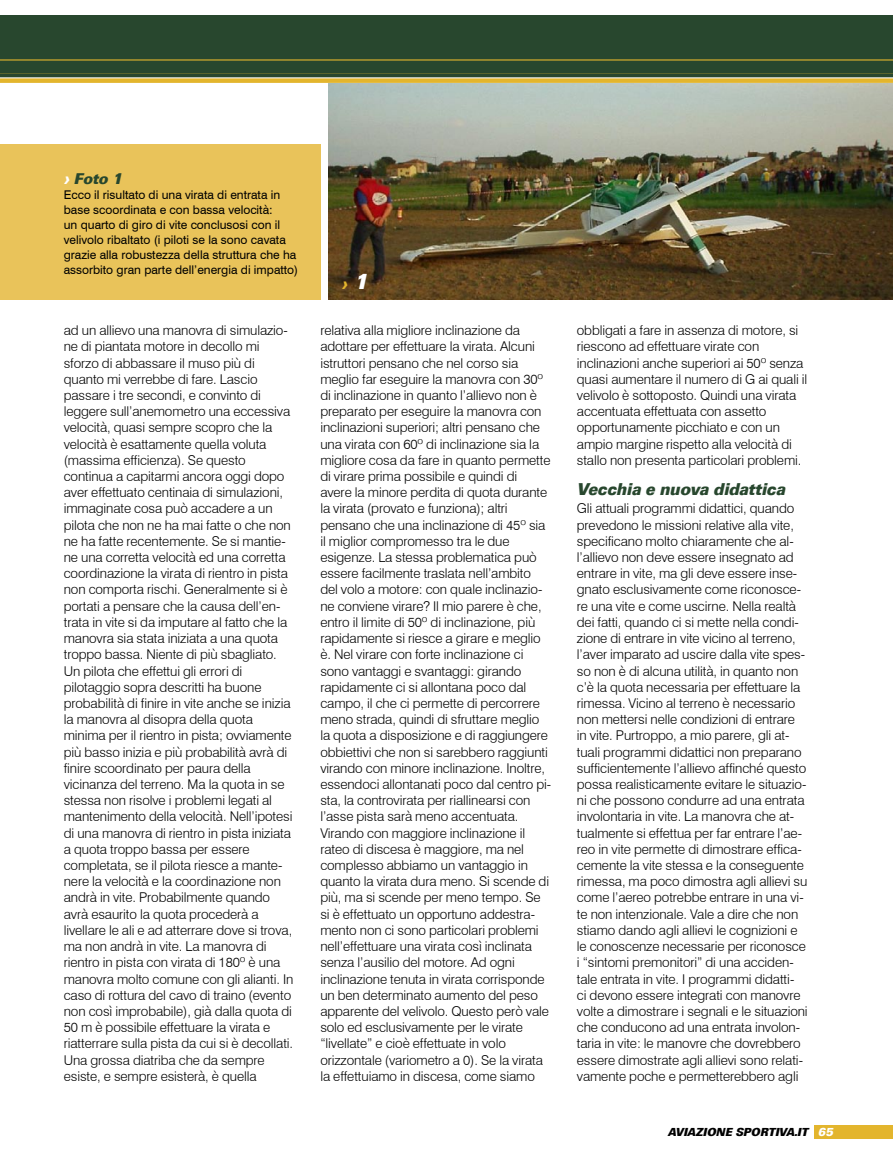
<style>
.page{position:relative;width:893px;height:1170px;background:#fff}
.page>*{position:absolute;margin:0;border:0;box-sizing:border-box;transform-origin:0 0}
.t1{font:italic 700 16.5px "Ultimate";letter-spacing:.01em;color:#28472e}
.t2{font:italic 700 15px "Ultimate";color:#28472e}
.t3{font:italic 700 15px "Ultimate";color:#e3b52d}
.t4{font:300 13.5px/16.2px "Swiss 721 BT";letter-spacing:-.01em;color:#000}
.t5{font:12px/15px "Swiss 721 BT";color:#000}
.t6{font:italic 700 11.25px "Ultimate";letter-spacing:.02em;color:#000}
.s1{color:#fff}
.s2{font-size:21px;color:#fff}
</style>
<div class="page">
<div style="left:815px;top:1125px;width:78px;height:13px;background:#e3b52d"></div>
<svg style="left:0;top:73px;width:893px;height:4px;background:#344e2d"></svg>
<hr style="left:0;top:72px;width:893px;height:1px;background:#e3b52d">
<div style="left:0;top:78px;width:893px;height:5px;background:#e3b52d"></div>
<div style="left:0;top:15px;width:893px;height:57px;background:#28472e"></div>
<hr style="left:0;top:59px;width:893px;height:2px;background:#e3b52d">
<img style="left:329px;top:83px;width:564px;height:217px">
<div style="left:0;top:145px;width:320px;height:155px;background:#e9c35a"></div>
<p class="t2" style="left:64px;top:169px;width:60px"><span class="s1">&gt;</span> Foto 1</p>
<p class="t5" style="left:64px;top:187px;width:236px">Ecco il risultato di una virata di entrata in base scoordinata e con bassa velocità:<br>un quarto di giro di vite conclusosi con il velivolo ribaltato (i piloti se la sono cavata grazie alla robustezza della struttura che ha assorbito gran parte dell’energia di impatto)</p>
<p class="t3" style="left:342px;top:273px;width:28px">&gt; <span class="s2">1</span></p>
<p class="t4" style="left:64px;top:322px;width:231px">ad un allievo una manovra di simulazio&shy;ne di piantata motore in decollo mi sforzo di abbassare il muso più di quanto mi verrebbe di fare. Lascio passare i tre secondi, e convinto di leggere sull’anemometro una eccessiva velocità, quasi sempre scopro che la velocità è esattamente quella voluta (massima efficienza). Se questo continua a capitarmi ancora oggi dopo aver effettuato centinaia di simulazioni, immaginate cosa può accadere a un pilota che non ne ha mai fatte o che non ne ha fatte recentemente. Se si mantie&shy;ne una corretta velocità ed una corretta coordinazione la virata di rientro in pista non comporta rischi. Generalmente si è portati a pensare che la causa dell’en&shy;trata in vite si da imputare al fatto che la manovra sia stata iniziata a una quota troppo bassa. Niente di più sbagliato.<br>Un pilota che effettui gli errori di pilotaggio sopra descritti ha buone probabilità di finire in vite anche se inizia la manovra al disopra della quota minima per il rientro in pista; ovviamente più basso inizia e più probabilità avrà di finire scoordinato per paura della vicinanza del terreno. Ma la quota in se stessa non risolve i problemi legati al mantenimento della velocità. Nell’ipotesi di una manovra di rientro in pista iniziata a quota troppo bassa per essere completata, se il pilota riesce a mante&shy;nere la velocità e la coordinazione non andrà in vite. Probabilmente quando avrà esaurito la quota procederà a livellare le ali e ad atterrare dove si trova, ma non andrà in vite. La manovra di rientro in pista con virata di 180º è una manovra molto comune con gli alianti. In caso di rottura del cavo di traino (evento non così improbabile), già dalla quota di 50 m è possibile effettuare la virata e riatterrare sulla pista da cui si è decollati.<br>Una grossa diatriba che da sempre esiste, e sempre esisterà, è quella</p>
<p class="t4" style="left:320px;top:322px;width:233px">relativa alla migliore inclinazione da adottare per effettuare la virata. Alcuni istruttori pensano che nel corso sia meglio far eseguire la manovra con 30º di inclinazione in quanto l’allievo non è preparato per eseguire la manovra con inclinazioni superiori; altri pensano che una virata con 60º di inclinazione sia la migliore cosa da fare in quanto permette di virare prima possibile e quindi di avere la minore perdita di quota durante la virata (provato e funziona); altri pensano che una inclinazione di 45º sia il miglior compromesso tra le due esigenze. La stessa problematica può essere facilmente traslata nell’ambito del volo a motore: con quale inclinazio&shy;ne conviene virare? Il mio parere è che, entro il limite di 50º di inclinazione, più rapidamente si riesce a girare e meglio è. Nel virare con forte inclinazione ci sono vantaggi e svantaggi: girando rapidamente ci si allontana poco dal campo, il che ci permette di percorrere meno strada, quindi di sfruttare meglio la quota a disposizione e di raggiungere obbiettivi che non si sarebbero raggiunti virando con minore inclinazione. Inoltre, essendoci allontanati poco dal centro pi&shy;sta, la controvirata per riallinearsi con l’asse pista sarà meno accentuata.<br>Virando con maggiore inclinazione il rateo di discesa è maggiore, ma nel complesso abbiamo un vantaggio in quanto la virata dura meno. Si scende di più, ma si scende per meno tempo. Se si è effettuato un opportuno addestra&shy;mento non ci sono particolari problemi nell’effettuare una virata così inclinata senza l’ausilio del motore. Ad ogni inclinazione tenuta in virata corrisponde un ben determinato aumento del peso apparente del velivolo. Questo però vale solo ed esclusivamente per le virate “livellate” e cioè effettuate in volo orizzontale (variometro a 0). Se la virata la effettuiamo in discesa, come siamo</p>
<p class="t4" style="left:577px;top:322px;width:232px">obbligati a fare in assenza di motore, si riescono ad effettuare virate con inclinazioni anche superiori ai 50º senza quasi aumentare il numero di G ai quali il velivolo è sottoposto. Quindi una virata accentuata effettuata con assetto opportunamente picchiato e con un ampio margine rispetto alla velocità di stallo non presenta particolari problemi.</p>
<p class="t1" style="left:577px;top:478px;width:210px">Vecchia e nuova didattica</p>
<p class="t4" style="left:577px;top:500px;width:232px">Gli attuali programmi didattici, quando prevedono le missioni relative alla vite, specificano molto chiaramente che al&shy;l’allievo non deve essere insegnato ad entrare in vite, ma gli deve essere inse&shy;gnato esclusivamente come riconosce&shy;re una vite e come uscirne. Nella realtà dei fatti, quando ci si mette nella condi&shy;zione di entrare in vite vicino al terreno, l’aver imparato ad uscire dalla vite spes&shy;so non è di alcuna utilità, in quanto non c’è la quota necessaria per effettuare la rimessa. Vicino al terreno è necessario non mettersi nelle condizioni di entrare in vite. Purtroppo, a mio parere, gli at&shy;tuali programmi didattici non preparano sufficientemente l’allievo affinché questo possa realisticamente evitare le situazio&shy;ni che possono condurre ad una entrata involontaria in vite. La manovra che at&shy;tualmente si effettua per far entrare l’ae&shy;reo in vite permette di dimostrare effica&shy;cemente la vite stessa e la conseguente rimessa, ma poco dimostra agli allievi su come l’aereo potrebbe entrare in una vi&shy;te non intenzionale. Vale a dire che non stiamo dando agli allievi le cognizioni e le conoscenze necessarie per riconosce i “sintomi premonitori” di una acciden&shy;tale entrata in vite. I programmi didatti-<br>ci devono essere integrati con manovre volte a dimostrare i segnali e le situazioni che conducono ad una entrata involon&shy;taria in vite: le manovre che dovrebbero essere dimostrate agli allievi sono relati&shy;vamente poche e permetterebbero agli</p>
<p class="t6" style="left:668px;top:1124px;width:167px">AVIAZIONE SPORTIVA.IT <span class="s1">65</span></p>
</div>
